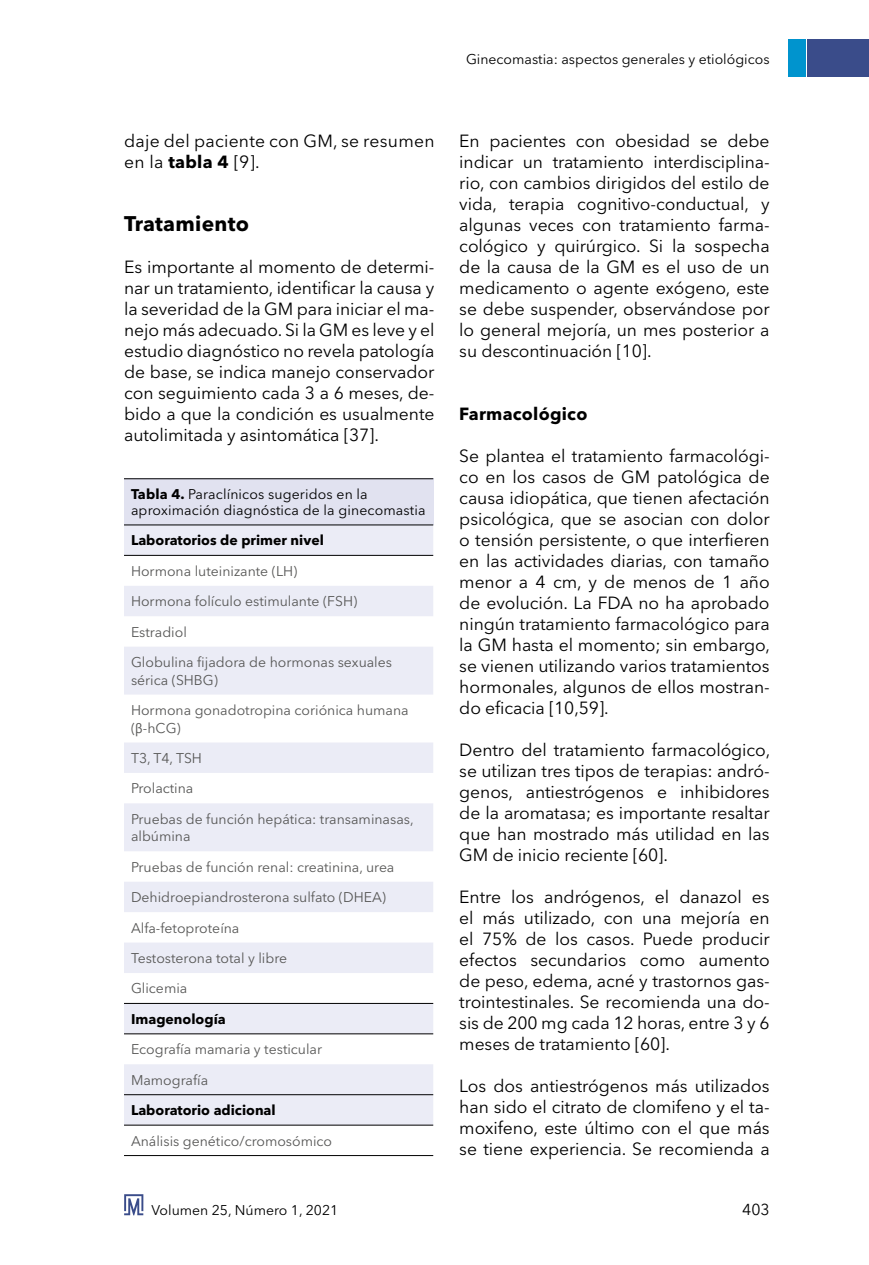
<style>
.page{position:relative;width:869px;height:1265px;background:#fff}
.page>*{position:absolute;margin:0;border:0;box-sizing:border-box;transform-origin:0 0}
.t1{font:700 21px "Avenir Next LT Pro";letter-spacing:.015em;color:#000}
.t2{font:17.5px/21px "Avenir Next LT Pro";letter-spacing:-.005em;color:#000;text-align:justify}
.t3{font:17.5px/21px "Avenir Next LT Pro";letter-spacing:.015em;color:#000}
.t4{font:700 17.5px "Avenir Next LT Pro";letter-spacing:.015em;color:#000}
.t5{font:15.75px "Avenir Next LT Pro";color:#000}
.t6{font:14px/30.4px "Avenir Next LT Pro";color:#575756}
.t7{font:14px/15.8px "Avenir Next LT Pro";color:#000}
.t8{font:700 14px "Avenir Next LT Pro";color:#000}
.s1{font-weight:700}
.s2{font-family:"Corbel"}
</style>
<div class="page">
<div style="left:806px;top:40px;width:62px;height:37px;background:#3a4c8a"></div>
<div style="left:788px;top:40px;width:17px;height:37px;background:#0094ce"></div>
<svg style="left:124px;top:1194px;width:19px;height:21px"></svg>
<div style="left:124px;top:479px;width:309px;height:46px;background:#e1e2f0"></div>
<svg style="left:124px;top:526px;width:309px;height:599px;fill:#ebecf6"></svg>
<hr style="left:124px;top:478px;width:309px;height:1px;background:#000">
<hr style="left:124px;top:525px;width:309px;height:1px;background:#000">
<hr style="left:124px;top:555px;width:309px;height:1px;background:#000">
<hr style="left:124px;top:1003px;width:309px;height:1px;background:#000">
<hr style="left:124px;top:1034px;width:309px;height:1px;background:#000">
<hr style="left:124px;top:1094px;width:309px;height:1px;background:#000">
<hr style="left:124px;top:1125px;width:309px;height:1px;background:#000">
<hr style="left:124px;top:1155px;width:309px;height:1px;background:#000">
<p class="t7" style="left:466px;top:51px;width:305px">Ginecomastia: aspectos generales y etiológicos</p>
<p class="t3" style="left:124px;top:130px;width:312px">daje del paciente con GM, se resumen en la <span class="s1">tabla 4</span> [9].</p>
<p class="t1" style="left:124px;top:211px;width:126px">Tratamiento</p>
<p class="t2" style="left:124px;top:256px;width:312px">Es importante al momento de determi&shy;nar un tratamiento, identificar la causa y la severidad de la GM para iniciar el ma&shy;nejo más adecuado. Si la GM es leve y el estudio diagnóstico no revela patología de base, se indica manejo conservador con seguimiento cada 3 a 6 meses, de&shy;bido a que la condición es usualmente autolimitada y asintomática [37].</p>
<p class="t7" style="left:131px;top:486px;width:296px"><span class="s1">Tabla 4.</span> Paraclínicos sugeridos en la aproximación diagnóstica de la ginecomastia</p>
<p class="t8" style="left:131px;top:532px;width:194px">Laboratorios de primer nivel</p>
<p class="t6" style="left:131px;top:556px;width:262px">Hormona luteinizante (LH)<br>Hormona folículo estimulante (FSH)<br>Estradiol<br>Globulina fijadora de hormonas sexuales</p>
<p class="t6" style="left:131px;top:664px;width:279px">sérica (SHBG)<br>Hormona gonadotropina coriónica humana</p>
<p class="t6" style="left:131px;top:712px;width:284px">(<span class="s2">β</span>-hCG)<br>T3, T4, TSH<br>Prolactina<br>Pruebas de función hepática: transaminasas,</p>
<p class="t6" style="left:131px;top:821px;width:265px">albúmina<br>Pruebas de función renal: creatinina, urea<br>Dehidroepiandrosterona sulfato (DHEA)<br>Alfa-fetoproteína<br>Testosterona total y libre<br>Glicemia</p>
<p class="t8" style="left:131px;top:1010px;width:96px">Imagenología</p>
<p class="t6" style="left:131px;top:1034px;width:192px">Ecografía mamaria y testicular<br>Mamografía</p>
<p class="t8" style="left:131px;top:1102px;width:146px">Laboratorio adicional</p>
<p class="t6" style="left:131px;top:1125px;width:202px">Análisis genético/cromosómico</p>
<p class="t2" style="left:459px;top:130px;width:312px">En pacientes con obesidad se debe indicar un tratamiento interdisciplina&shy;rio, con cambios dirigidos del estilo de vida, terapia cognitivo-conductual, y algunas veces con tratamiento farma&shy;cológico y quirúrgico. Si la sospecha de la causa de la GM es el uso de un medicamento o agente exógeno, este se debe suspender, observándose por lo general mejoría, un mes posterior a su descontinuación [10].</p>
<p class="t4" style="left:459px;top:403px;width:129px">Farmacológico</p>
<p class="t2" style="left:459px;top:445px;width:312px">Se plantea el tratamiento farmacológi&shy;co en los casos de GM patológica de causa idiopática, que tienen afectación psicológica, que se asocian con dolor o tensión persistente, o que interfieren en las actividades diarias, con tamaño menor a 4 cm, y de menos de 1 año de evolución. La FDA no ha aprobado ningún tratamiento farmacológico para la GM hasta el momento; sin embargo, se vienen utilizando varios tratamientos hormonales, algunos de ellos mostran&shy;do eficacia [10,59].</p>
<p class="t2" style="left:459px;top:739px;width:312px">Dentro del tratamiento farmacológico, se utilizan tres tipos de terapias: andró&shy;genos, antiestrógenos e inhibidores de la aromatasa; es importante resaltar que han mostrado más utilidad en las GM de inicio reciente [60].</p>
<p class="t2" style="left:459px;top:886px;width:312px">Entre los andrógenos, el danazol es el más utilizado, con una mejoría en el 75% de los casos. Puede producir efectos secundarios como aumento de peso, edema, acné y trastornos gas&shy;trointestinales. Se recomienda una do&shy;sis de 200 mg cada 12 horas, entre 3 y 6 meses de tratamiento [60].</p>
<p class="t2" style="left:459px;top:1075px;width:312px">Los dos antiestrógenos más utilizados han sido el citrato de clomifeno y el ta&shy;moxifeno, este último con el que más se tiene experiencia. Se recomienda a</p>
<p class="t7" style="left:151px;top:1202px;width:188px">Volumen 25, Número 1, 2021</p>
<p class="t5" style="left:741px;top:1201px;width:29px">403</p>
</div>
